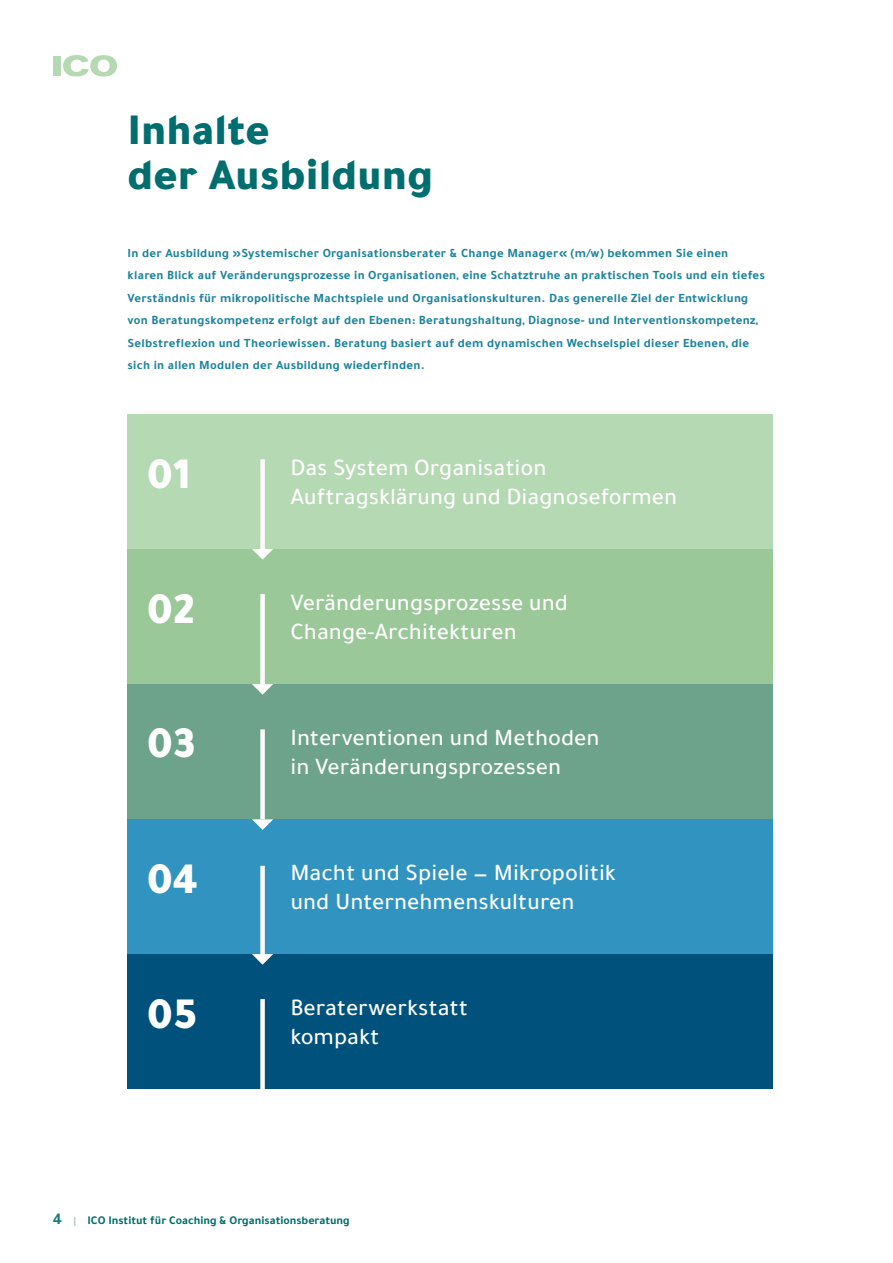
<style>
.page{position:relative;width:893px;height:1263px;background:#fff}
.page>*{position:absolute;margin:0;border:0;box-sizing:border-box;transform-origin:0 0}
.t1{font:900 45px/45px "Tajawal";color:#006e6e}
.t2{font:900 45px "Tajawal";color:#fff}
.t3{font:500 24px/28.8px "Tajawal";color:#fff}
.t4{font:700 12.75px/22.5px "Tajawal";letter-spacing:.02em;color:#1d839c}
.t5{font:700 12px "Tajawal";color:#006e6e}
.s1{font-size:16.5px;color:#1a7d7c}
.s2{font-size:10.5px;color:#a7c8b8}
</style>
<div class="page">
<div style="left:53px;top:56px;width:7px;height:20px;background:#b5d9b3"></div>
<svg style="left:63px;top:55px;width:54px;height:21px"></svg>
<div style="left:128px;top:414px;width:645px;height:135px;background:#b5d9b3"></div>
<div style="left:128px;top:549px;width:645px;height:135px;background:#9ac898"></div>
<div style="left:128px;top:684px;width:645px;height:177px;background:#6ca38a"></div>
<div style="left:128px;top:819px;width:645px;height:135px;background:#3194c0"></div>
<div style="left:128px;top:954px;width:645px;height:135px;background:#00527d"></div>
<div style="left:260px;top:999px;width:5px;height:90px;background:#fff"></div>
<div style="left:260px;top:866px;width:5px;height:90px;background:#fff"></div>
<div style="left:260px;top:729px;width:5px;height:90px;background:#fff"></div>
<div style="left:260px;top:594px;width:5px;height:90px;background:#fff"></div>
<div style="left:260px;top:459px;width:5px;height:90px;background:#fff"></div>
<svg style="left:252px;top:549px;width:21px;height:11px"></svg>
<svg style="left:252px;top:684px;width:21px;height:11px"></svg>
<svg style="left:252px;top:819px;width:21px;height:11px"></svg>
<svg style="left:252px;top:954px;width:21px;height:11px"></svg>
<h1 class="t1" style="left:128px;top:105px;width:307px">Inhalte<br>der Ausbildung</h1>
<p class="t4" style="left:128px;top:241px;width:639px">In der Ausbildung »Systemischer Organisationsberater &amp; Change Manager« (m/w) bekommen Sie einen klaren Blick auf Veränderungsprozesse in Organisationen, eine Schatztruhe an praktischen Tools und ein tiefes Verständnis für mikropolitische Machtspiele und Organisationskulturen. Das generelle Ziel der Entwicklung von Beratungskompetenz erfolgt auf den Ebenen: Beratungshaltung, Diagnose- und Interventionskompetenz, Selbstreflexion und Theoriewissen. Beratung basiert auf dem dynamischen Wechselspiel dieser Ebenen, die sich in allen Modulen der Ausbildung wiederfinden.</p>
<h1 class="t2" style="left:147px;top:435px;width:46px">01</h1>
<h2 class="t3" style="left:290px;top:453px;width:388px">Das System Organisation<br>Auftragsklärung und Diagnoseformen</h2>
<h1 class="t2" style="left:147px;top:570px;width:50px">02</h1>
<h2 class="t3" style="left:290px;top:588px;width:279px">Veränderungsprozesse und<br>Change-Architekturen</h2>
<h1 class="t2" style="left:147px;top:704px;width:50px">03</h1>
<h2 class="t3" style="left:291px;top:723px;width:310px">Interventionen und Methoden in Veränderungsprozessen</h2>
<h1 class="t2" style="left:147px;top:840px;width:52px">04</h1>
<h2 class="t3" style="left:290px;top:858px;width:327px">Macht und Spiele — Mikropolitik und Unternehmenskulturen</h2>
<h1 class="t2" style="left:147px;top:975px;width:52px">05</h1>
<h2 class="t3" style="left:290px;top:993px;width:179px">Beraterwerkstatt kompakt</h2>
<p class="t5" style="left:53px;top:1211px;width:299px"><span class="s1">4</span> <span class="s2">|</span> ICO Institut für Coaching &amp; Organisationsberatung</p>
</div>
